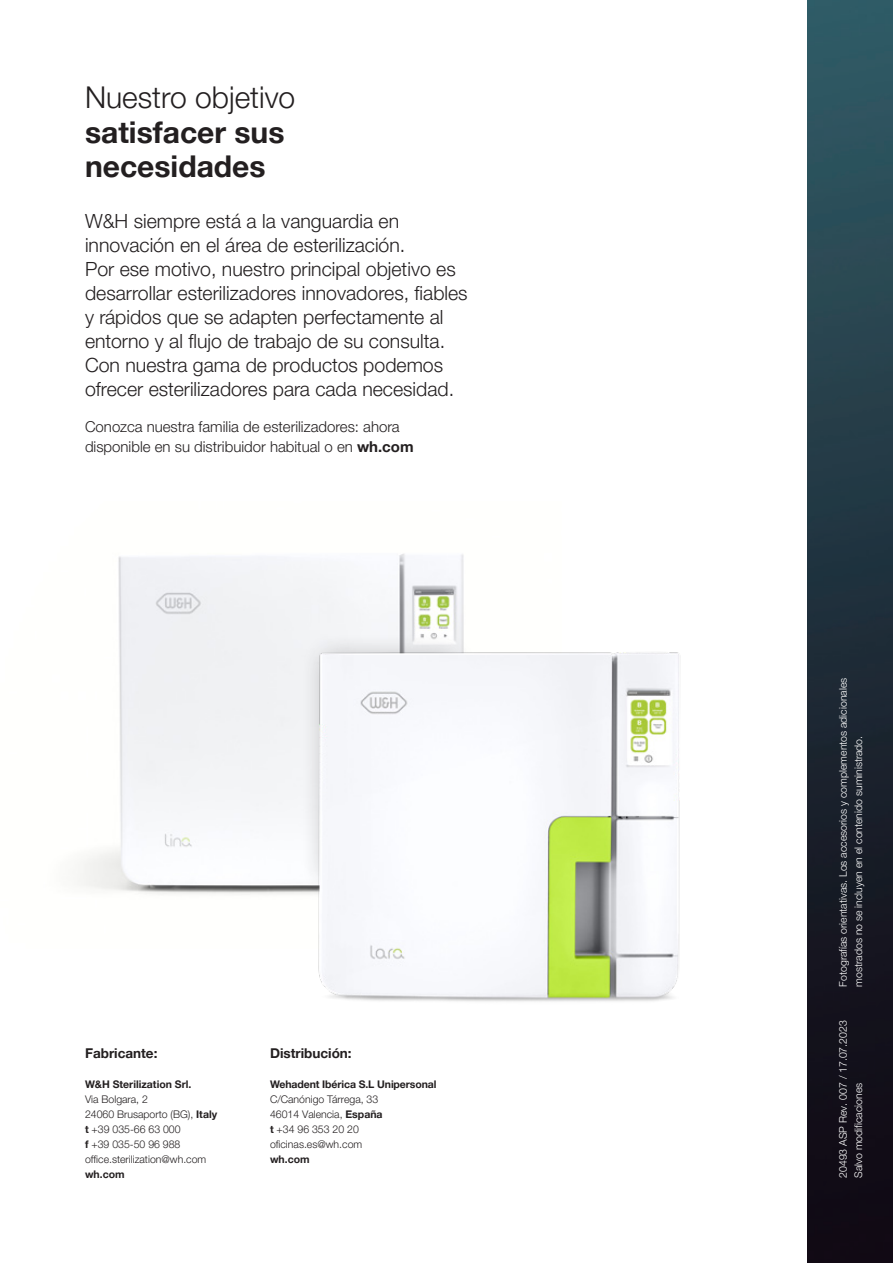
<style>
.page{position:relative;width:893px;height:1263px;background:#fff}
.page>*{position:absolute;margin:0;border:0;box-sizing:border-box;transform-origin:0 0}
.t1{font:700 30px/34.5px "Helvetica Neue World 75";color:#231f20}
.t2{font:30px "Helvetica Neue World 45 Lt";color:#231f20}
.t3{font:19.5px/24px "Helvetica Neue World 45 Lt";color:#231f20}
.t4{font:15px/19.5px "Helvetica Neue World 45 Lt";color:#231f20}
.t5{font:700 13.5px "Helvetica Neue World 75";color:#231f20}
.t6{font:10.5px/15px "Helvetica Neue World 45 Lt";color:#231f20}
.t7{font:10.5px/15px "Helvetica Neue World 45 Lt";color:#fff}
.t8{font:700 10.5px "Helvetica Neue World 75";letter-spacing:-.01em;color:#231f20}
.s1{font-family:"Helvetica Neue World 75";font-weight:700}
</style>
<div class="page">
<img style="left:808px;top:0;width:85px;height:1263px">
<img style="left:77px;top:554px;width:387px;height:340px">
<img style="left:208px;top:604px;width:472px;height:398px">
<h1 class="t2" style="left:85px;top:80px;width:212px">Nuestro objetivo</h1>
<h1 class="t1" style="left:85px;top:115px;width:201px">satisfacer sus necesidades</h1>
<p class="t3" style="left:85px;top:209px;width:384px">W&amp;H siempre está a la vanguardia en innovación en el área de esterilización.<br>Por ese motivo, nuestro principal objetivo es desarrollar esterilizadores innovadores, fiables y rápidos que se adapten perfectamente al entorno y al flujo de trabajo de su consulta.<br>Con nuestra gama de productos podemos ofrecer esterilizadores para cada necesidad.</p>
<p class="t4" style="left:85px;top:418px;width:330px">Conozca nuestra familia de esterilizadores: ahora disponible en su distribuidor habitual o en <span class="s1">wh.com</span></p>
<p class="t5" style="left:85px;top:1045px;width:74px">Fabricante:</p>
<p class="t8" style="left:85px;top:1078px;width:108px">W&amp;H Sterilization Srl.</p>
<p class="t6" style="left:85px;top:1092px;width:134px">Via Bolgara, 2<br>24060 Brusaporto (BG), <span class="s1">Italy t</span> +39 035-66 63 000<br><span class="s1">f</span> +39 035-50 96 988 office.sterilization@wh.com</p>
<p class="t8" style="left:85px;top:1168px;width:41px">wh.com</p>
<p class="t5" style="left:270px;top:1045px;width:83px">Distribución:</p>
<p class="t8" style="left:270px;top:1078px;width:168px">Wehadent Ibérica S.L Unipersonal</p>
<p class="t6" style="left:270px;top:1092px;width:114px">C/Canónigo Tárrega, 33<br>46014 Valencia, <span class="s1">España t</span> +34 96 353 20 20 oficinas.es@wh.com</p>
<p class="t8" style="left:270px;top:1153px;width:41px">wh.com</p>
<p class="t7" style="left:836px;top:986px;width:310px;rotate:-90deg">Fotografías orientativas. Los accesorios y complementos adicionales mostrados no se incluyen en el contenido suministrado.</p>
<p class="t7" style="left:836px;top:1178px;width:159px;rotate:-90deg">20493 ASP Rev. 007 / 17.07.2023<br>Salvo modificaciones</p>
</div>
